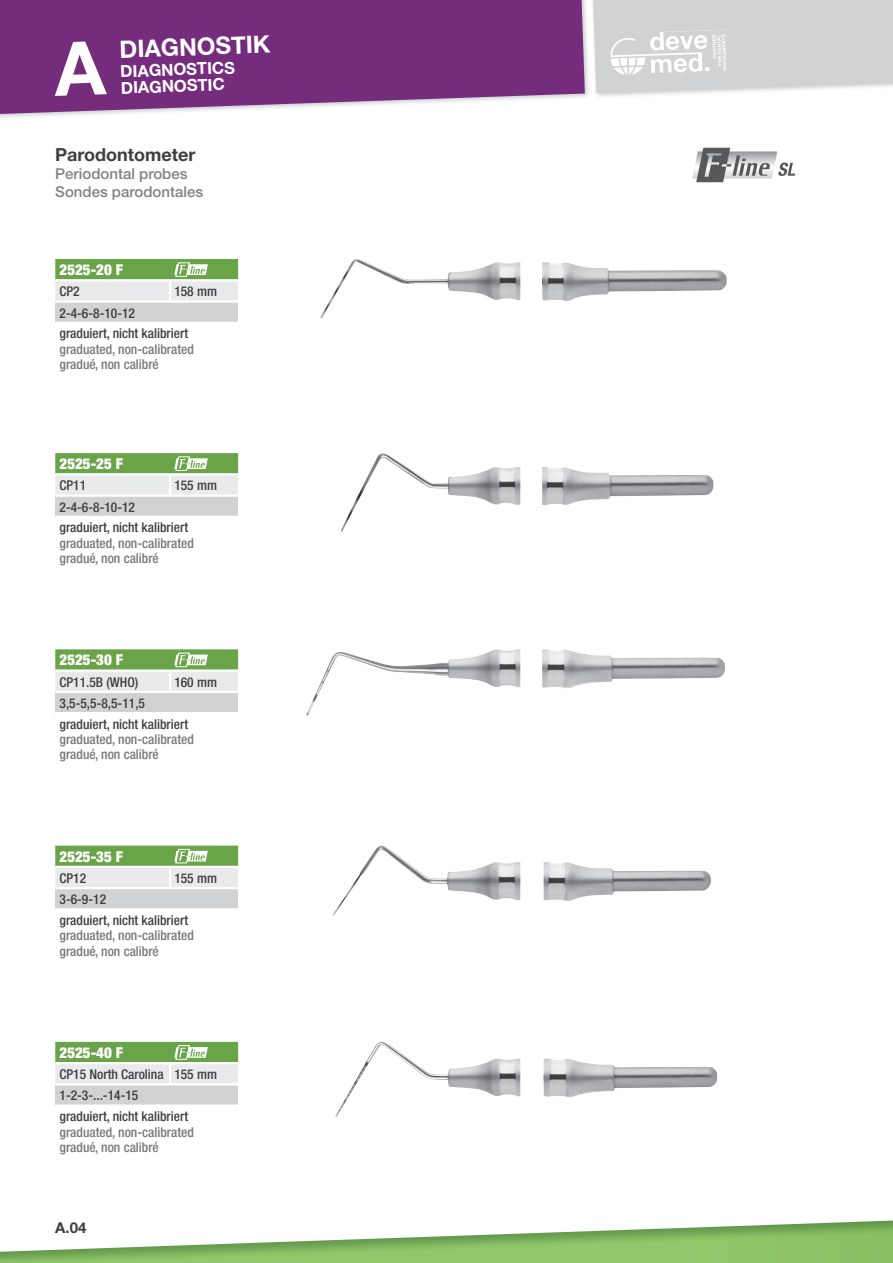
<style>
.page{position:relative;width:893px;height:1263px;background:#fff}
.page>*{position:absolute;margin:0;border:0;box-sizing:border-box;transform-origin:0 0}
.t1{font:700 24px "Helvetica Neue LT Std";color:#fff}
.t2{font:700 18px "Helvetica Neue LT Std";color:#3e3e3f}
.t3{font:700 16.5px "Helvetica Neue LT Std";color:#fff}
.t4{font:900 condensed 15px "Helvetica Neue LT Std";color:#fff}
.t5{font:500 15px/18px "Helvetica Neue LT Std";color:#808285}
.t6{font:700 15px "Helvetica Neue LT Std";color:#3e3e3f}
.t7{font:500 condensed 13.5px/20.9px "Helvetica Neue LT Std";color:#3e3e3f}
.t8{font:500 condensed 13.5px/15.3px "Helvetica Neue LT Std";color:#76787b}
</style>
<div class="page">
<img style="left:0;top:1220px;width:893px;height:43px">
<img style="left:0;top:0;width:695px;height:118px">
<svg style="left:0;top:0;width:585px;height:114px;background:#813e88"></svg>
<svg style="left:593px;top:0;width:300px;height:93px;background:#d6d6d8"></svg>
<img style="left:692px;top:151px;width:85px;height:28px">
<svg style="left:696px;top:148px;width:74px;height:34px"></svg>
<svg style="left:778px;top:163px;width:17px;height:13px"></svg>
<img style="left:320px;top:259px;width:200px;height:59px">
<img style="left:542px;top:262px;width:185px;height:39px">
<div style="left:55px;top:302px;width:183px;height:21px;background:#d1d2d4"></div>
<hr style="left:55px;top:300px;width:115px;height:3px;background:#fff">
<hr style="left:170px;top:300px;width:68px;height:3px;background:#fff">
<hr style="left:55px;top:322px;width:115px;height:2px;background:#fff">
<hr style="left:170px;top:322px;width:68px;height:2px;background:#fff">
<svg style="left:55px;top:259px;width:183px;height:43px;background:#b4cda6"></svg>
<img style="left:542px;top:467px;width:172px;height:38px">
<img style="left:341px;top:453px;width:179px;height:79px">
<div style="left:55px;top:496px;width:183px;height:21px;background:#d1d2d4"></div>
<hr style="left:55px;top:494px;width:115px;height:3px;background:#fff">
<hr style="left:170px;top:494px;width:68px;height:3px;background:#fff">
<hr style="left:55px;top:516px;width:115px;height:2px;background:#fff">
<hr style="left:170px;top:516px;width:68px;height:2px;background:#fff">
<svg style="left:55px;top:453px;width:183px;height:43px;background:#b4cda6"></svg>
<img style="left:306px;top:649px;width:214px;height:67px">
<img style="left:542px;top:649px;width:183px;height:39px">
<div style="left:55px;top:692px;width:183px;height:21px;background:#d1d2d4"></div>
<hr style="left:55px;top:691px;width:115px;height:2px;background:#fff">
<hr style="left:170px;top:691px;width:68px;height:2px;background:#fff">
<hr style="left:55px;top:712px;width:115px;height:2px;background:#fff">
<hr style="left:170px;top:712px;width:68px;height:2px;background:#fff">
<svg style="left:55px;top:649px;width:183px;height:42px;background:#b2cca4"></svg>
<img style="left:544px;top:862px;width:167px;height:39px">
<img style="left:333px;top:846px;width:187px;height:70px">
<div style="left:55px;top:888px;width:183px;height:21px;background:#d1d2d4"></div>
<hr style="left:55px;top:887px;width:115px;height:2px;background:#fff">
<hr style="left:170px;top:887px;width:68px;height:2px;background:#fff">
<hr style="left:55px;top:908px;width:115px;height:2px;background:#fff">
<hr style="left:170px;top:908px;width:68px;height:2px;background:#fff">
<svg style="left:55px;top:846px;width:183px;height:41px;background:#b1cca4"></svg>
<img style="left:544px;top:1058px;width:173px;height:39px">
<img style="left:335px;top:1042px;width:185px;height:75px">
<div style="left:55px;top:1084px;width:183px;height:22px;background:#d1d2d4"></div>
<hr style="left:55px;top:1083px;width:115px;height:2px;background:#fff">
<hr style="left:170px;top:1083px;width:68px;height:2px;background:#fff">
<hr style="left:55px;top:1104px;width:115px;height:3px;background:#fff">
<hr style="left:170px;top:1104px;width:68px;height:3px;background:#fff">
<svg style="left:55px;top:1042px;width:183px;height:41px;background:#b1cca3"></svg>
<div style="left:53px;top:41px;width:54px;height:55px;background:#762c7d"></div>
<h1 class="t1" style="left:119px;top:34px;width:152px;rotate:-2deg">DIAGNOSTIK</h1>
<p class="t3" style="left:120px;top:61px;width:116px;rotate:-2deg">DIAGNOSTICS</p>
<p class="t3" style="left:121px;top:78px;width:105px;rotate:-2deg">DIAGNOSTIC</p>
<h2 class="t2" style="left:55px;top:143px;width:142px">Parodontometer</h2>
<p class="t5" style="left:55px;top:164px;width:149px">Periodontal probes<br>Sondes parodontales</p>
<p class="t4" style="left:60px;top:260px;width:65px">2525-20 F</p>
<p class="t7" style="left:60px;top:281px;width:22px">CP2</p>
<p class="t7" style="left:174px;top:281px;width:44px">158 mm</p>
<p class="t7" style="left:60px;top:302px;width:130px">2-4-6-8-10-12 graduiert, nicht kalibriert</p>
<p class="t8" style="left:60px;top:341px;width:136px">graduated, non-calibrated gradué, non calibré</p>
<p class="t4" style="left:60px;top:454px;width:65px">2525-25 F</p>
<p class="t7" style="left:60px;top:475px;width:28px">CP11</p>
<p class="t7" style="left:174px;top:475px;width:44px">155 mm</p>
<p class="t7" style="left:60px;top:496px;width:130px">2-4-6-8-10-12 graduiert, nicht kalibriert</p>
<p class="t8" style="left:60px;top:535px;width:136px">graduated, non-calibrated gradué, non calibré</p>
<p class="t4" style="left:60px;top:651px;width:65px">2525-30 F</p>
<p class="t7" style="left:60px;top:671px;width:80px">CP11.5B (WHO)</p>
<p class="t7" style="left:174px;top:671px;width:44px">160 mm</p>
<p class="t7" style="left:60px;top:692px;width:130px">3,5-5,5-8,5-11,5 graduiert, nicht kalibriert</p>
<p class="t8" style="left:60px;top:731px;width:136px">graduated, non-calibrated gradué, non calibré</p>
<p class="t4" style="left:60px;top:847px;width:65px">2525-35 F</p>
<p class="t7" style="left:60px;top:867px;width:28px">CP12</p>
<p class="t7" style="left:174px;top:867px;width:44px">155 mm</p>
<p class="t7" style="left:60px;top:889px;width:130px">3-6-9-12<br>graduiert, nicht kalibriert</p>
<p class="t8" style="left:60px;top:928px;width:136px">graduated, non-calibrated gradué, non calibré</p>
<p class="t4" style="left:60px;top:1043px;width:65px">2525-40 F</p>
<p class="t7" style="left:60px;top:1064px;width:159px">CP15 North Carolina 155 mm<br>1-2-3-...-14-15<br>graduiert, nicht kalibriert</p>
<p class="t8" style="left:60px;top:1124px;width:136px">graduated, non-calibrated gradué, non calibré</p>
<p class="t6" style="left:55px;top:1219px;width:33px">A.04</p>
</div>
